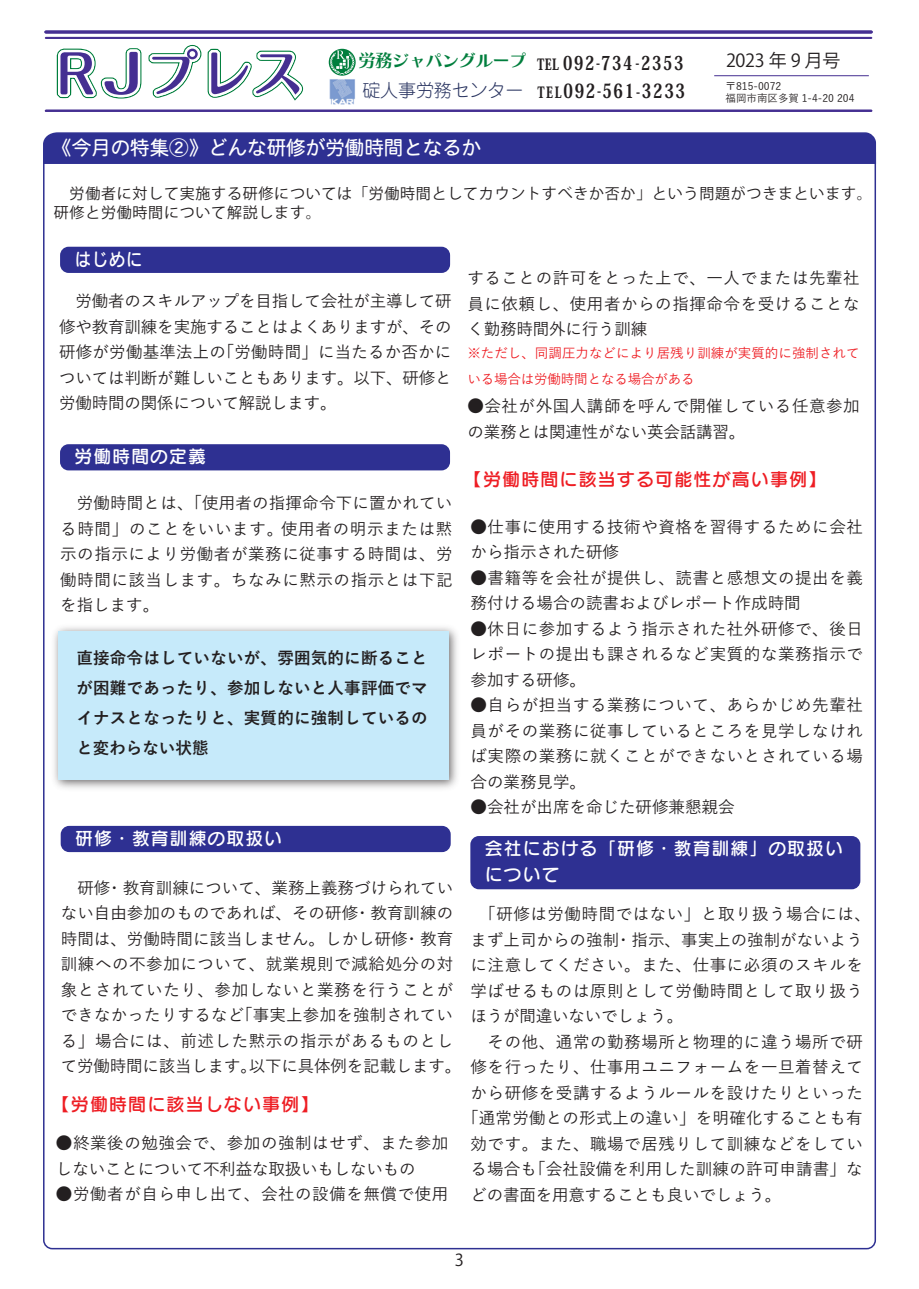
<style>
.page{position:relative;width:919px;height:1289px;background:#fff}
.page>*{position:absolute;margin:0;border:0;box-sizing:border-box;transform-origin:0 0}
.t1{font:800 19.5px "Koz Min Pr 6 N";letter-spacing:.115em;color:#231f20;scale:.76 1}
.t2{font:19.5px "Heisei Maru Go Std W4";color:#fff}
.t3{font:800 19.05px "Koz Min Pr 6 N";letter-spacing:.115em;color:#231f20;scale:.76 1}
.t4{font:18px "Seurat Pro N DB";letter-spacing:.06em;color:#ee1d23}
.t5{font:18px "Koz Go Pr 6 N";letter-spacing:-.02em;color:#231f20}
.t6{font:17.85px/25.7px "Seurat Pro N DB";letter-spacing:.06em;color:#fff}
.t7{font:17.85px "Seurat Pro N DB";letter-spacing:.06em;color:#fff;scale:.91 1}
.t8{font:500 16.5px/25.5px "Yu Go";letter-spacing:.035em;color:#231f20;text-align:justify}
.t9{font:500 16.5px/25.5px "Yu Go";letter-spacing:.01em;color:#231f20}
.t10{font:500 16.5px/25.5px "Yu Go";letter-spacing:-.01em;color:#231f20}
.t11{font:700 16.5px/30px "Yu Go";letter-spacing:.015em;color:#231f20;text-align:justify}
.t12{font:500 16.5px/25.5px "Yu Go";letter-spacing:.015em;color:#231f20}
.t13{font:500 16.5px "Yu Go";color:#231f20}
.t14{font:16.5px "Koz Go Pr 6 N";color:#231f20}
.t15{font:15px/19.5px "Koz Go Pr 6 N";letter-spacing:.05em;color:#231f20}
.t16{font:500 13.5px/25.5px "Yu Go";color:#ee1d23}
.t17{font:500 10.5px/12px "Yu Go";color:#231f20}
.s1{font-family:"Chiaro Std B";font-weight:400;font-size:18px;color:#007e3d}
.s2{font-size:15.3px}
.s3{font-family:"Jun 101 Pro";font-weight:300;font-size:18px;color:#2a3561}
.s4{font-family:"Koz Go Pr 6 N";font-weight:400}
</style>
<div class="page">
<div style="left:43px;top:132px;width:833px;height:32px;background:#2e3092"></div>
<div style="left:60px;top:247px;width:390px;height:26px;background:#2e3092;border-radius:9px"></div>
<div style="left:60px;top:444px;width:390px;height:26px;background:#2e3092;border-radius:9px"></div>
<img style="left:54px;top:627px;width:403px;height:162px">
<div style="left:58px;top:631px;width:390px;height:148px;background:#c6eafa"></div>
<div style="left:61px;top:825px;width:389px;height:27px;background:#2e3092;border-radius:9px"></div>
<div style="left:470px;top:836px;width:390px;height:53px;background:#2e3092;border-radius:9px"></div>
<hr style="left:46px;top:37px;width:825px;height:2px;background:#452f92">
<svg style="left:329px;top:49px;width:26px;height:27px"></svg>
<svg style="left:330px;top:51px;width:24px;height:24px"></svg>
<img style="left:329px;top:79px;width:26px;height:26px">
<hr style="left:46px;top:110px;width:825px;height:2px;background:#452f92">
<hr style="left:46px;top:31px;width:825px;height:2px;background:#452f92">
<hr style="left:714px;top:75px;width:154px;height:1px;background:#452f92">
<svg style="left:56px;top:44px;width:248px;height:57px"></svg>
<p class="t3" style="left:358px;top:52px;width:429px"><span class="s1">労務ジャパングループ</span> <span class="s2">TEL</span> 092-734 -2353</p>
<p class="t5" style="left:726px;top:50px;width:116px">2023 年 9 月号</p>
<p class="t1" style="left:362px;top:80px;width:426px"><span class="s3">碇人事労務センター</span> <span class="s2">TEL</span>092-561-3233</p>
<p class="t17" style="left:725px;top:79px;width:130px">〒815-0072<br>福岡市南区多賀 1-4-20 204</p>
<p class="t2" style="left:52px;top:134px;width:431px">《今月の特集②》どんな研修が労働時間となるか</p>
<p class="t15" style="left:54px;top:184px;width:819px">　労働者に対して実施する研修については「労働時間としてカウントすべきか否か」という問題がつきまといます。研修と労働時間について解説します。</p>
<p class="t7" style="left:75px;top:247px;width:76px">はじめに</p>
<p class="t8" style="left:59px;top:286px;width:394px">　労働者のスキルアップを目指して会社が主導して研修や教育訓練を実施することはよくありますが、その研修が労働基準法上の「労働時間」に当たるか否かについては判断が難しいこともあります。以下、研修と労働時間の関係について解説します。</p>
<p class="t6" style="left:75px;top:443px;width:133px">労働時間の定義</p>
<p class="t8" style="left:60px;top:488px;width:394px">　労働時間とは、「使用者の指揮命令下に置かれている時間」のことをいいます。使用者の明示または黙示の指示により労働者が業務に従事する時間は、労働時間に該当します。ちなみに黙示の指示とは下記を指します。</p>
<p class="t11" style="left:76px;top:643px;width:353px">直接命令はしていないが、雰囲気的に断ることが困難であったり、参加しないと人事評価でマイナスとなったりと、実質的に強制しているのと変わらない状態</p>
<p class="t6" style="left:75px;top:824px;width:208px">研修・教育訓練の取扱い</p>
<p class="t9" style="left:61px;top:872px;width:402px">　研修・教育訓練について、業務上義務づけられていない自由参加のものであれば、その研修・教育訓練の時間は、労働時間に該当しません。しかし研修・教育訓練への不参加について、就業規則で減給処分の対象とされていたり、参加しないと業務を行うことができなかったりするなど「事実上参加を強制されている」場合には、前述した黙示の指示があるものとして労働時間に該当します。以下に具体例を記載します。</p>
<p class="t4" style="left:52px;top:1092px;width:268px">【労働時間に該当しない事例】</p>
<p class="t10" style="left:56px;top:1128px;width:394px"><span class="s4">●</span>終業後の勉強会で、参加の強制はせず、また参加しないことについて不利益な取扱いもしないもの</p>
<p class="t8" style="left:56px;top:1179px;width:394px"><span class="s4">●</span>労働者が自ら申し出て、会社の設備を無償で使用</p>
<p class="t8" style="left:467px;top:263px;width:394px">することの許可をとった上で、一人でまたは先輩社員に依頼し、使用者からの指揮命令を受けることなく勤務時間外に行う訓練</p>
<p class="t16" style="left:467px;top:339px;width:394px">※ただし、同調圧力などにより居残り訓練が実質的に強制されている場合は労働時間となる場合がある</p>
<p class="t8" style="left:467px;top:391px;width:394px"><span class="s4">●</span>会社が外国人講師を呼んで開催している任意参加の業務とは関連性がない英会話講習。</p>
<p class="t4" style="left:464px;top:467px;width:364px">【労働時間に該当する可能性が高い事例】</p>
<p class="t8" style="left:470px;top:512px;width:394px"><span class="s4">●</span>仕事に使用する技術や資格を習得するために会社から指示された研修</p>
<p class="t12" style="left:470px;top:563px;width:394px"><span class="s4">●</span>書籍等を会社が提供し、読書と感想文の提出を義務付ける場合の読書およびレポート作成時間</p>
<p class="t8" style="left:470px;top:614px;width:394px"><span class="s4">●</span>休日に参加するよう指示された社外研修で、後日レポートの提出も課されるなど実質的な業務指示で参加する研修。</p>
<p class="t8" style="left:470px;top:690px;width:394px"><span class="s4">●</span>自らが担当する業務について、あらかじめ先輩社員がその業務に従事しているところを見学しなければ実際の業務に就くことができないとされている場合の業務見学。</p>
<p class="t13" style="left:470px;top:792px;width:265px"><span class="s4">●</span>会社が出席を命じた研修兼懇親会</p>
<p class="t6" style="left:485px;top:834px;width:359px">会社における「研修・教育訓練」の取扱いについて</p>
<p class="t8" style="left:470px;top:899px;width:402px">　「研修は労働時間ではない」と取り扱う場合には、</p>
<p class="t13" style="left:470px;top:924px;width:394px">まず上司からの強制・指示、事実上の強制がないよう</p>
<p class="t8" style="left:470px;top:950px;width:394px">に注意してください。また、仕事に必須のスキルを</p>
<p class="t8" style="left:470px;top:976px;width:394px">学ばせるものは原則として労働時間として取り扱う</p>
<p class="t10" style="left:470px;top:1001px;width:214px">ほうが間違いないでしょう。</p>
<p class="t8" style="left:470px;top:1027px;width:394px">　その他、通常の勤務場所と物理的に違う場所で研</p>
<p class="t8" style="left:470px;top:1052px;width:394px">修を行ったり、仕事用ユニフォームを一旦着替えて</p>
<p class="t8" style="left:470px;top:1077px;width:394px">から研修を受講するようルールを設けたりといった</p>
<p class="t9" style="left:462px;top:1103px;width:402px">「通常労働との形式上の違い」を明確化することも有</p>
<p class="t8" style="left:470px;top:1128px;width:394px">効です。また、職場で居残りして訓練などをしてい</p>
<p class="t9" style="left:470px;top:1154px;width:393px">る場合も「会社設備を利用した訓練の許可申請書」な</p>
<p class="t10" style="left:470px;top:1179px;width:312px">どの書面を用意することも良いでしょう。</p>
<p class="t14" style="left:454px;top:1251px;width:11px">3</p>
</div>
